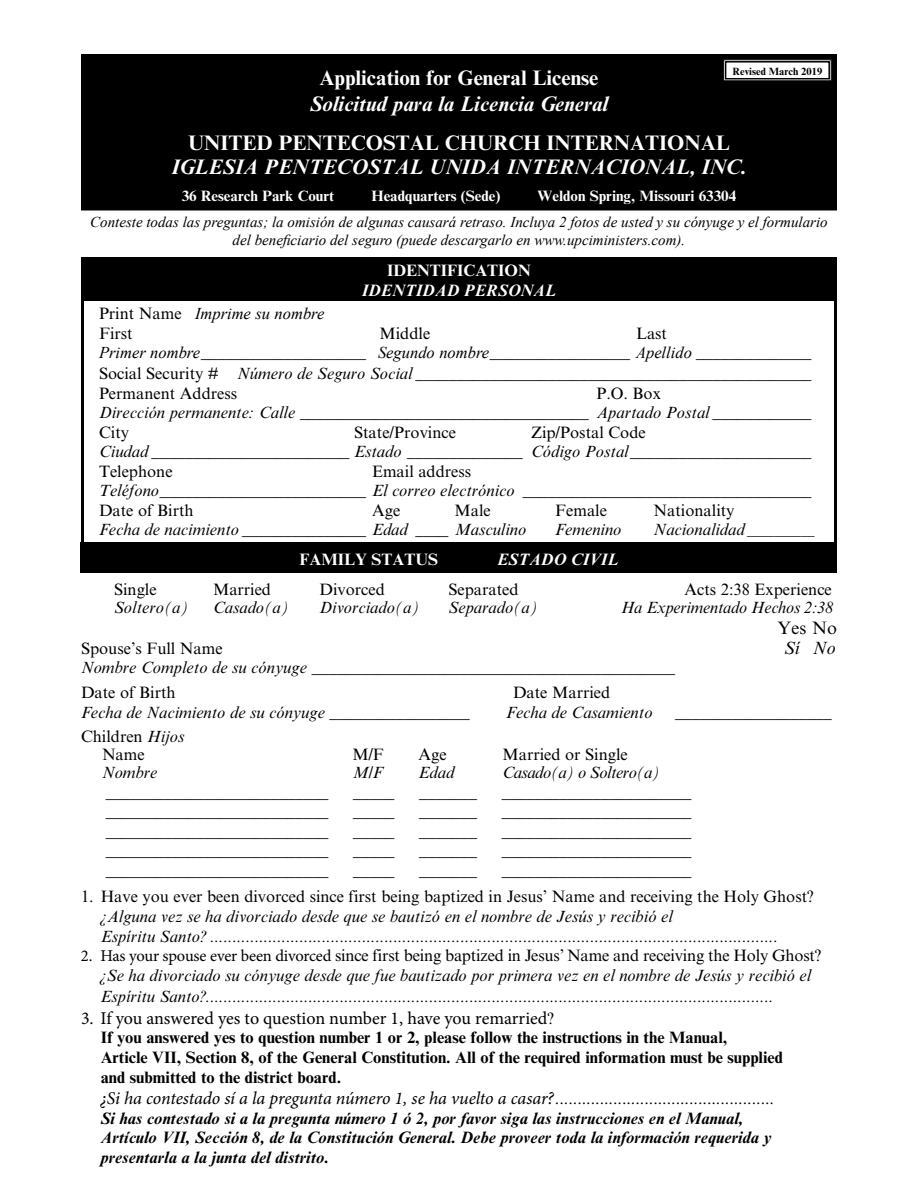
<style>
.page{position:relative;width:918px;height:1188px;background:#fff}
.page>*{position:absolute;margin:0;border:0;box-sizing:border-box;transform-origin:0 0}
.t1{font:italic 700 21px "Times NRMT";color:#fff}
.t2{font:700 21px "Times NRMT";color:#fff}
.t3{font:italic 18px "Minion Pro";letter-spacing:-.01em;color:#000}
.t4{font:18px "Minion Pro";letter-spacing:-.005em;color:#000}
.t5{font:18px "Times NRMT";color:#000}
.t6{font:italic 18px "Times NRMT";color:#000}
.t7{font:italic 16.5px/19.5px "Times NRMT";color:#000}
.t8{font:16.5px/25.5px "Times NRMT";color:#000}
.t9{font:700 16.5px/19.5px "Times NRMT";color:#000}
.t10{font:italic 700 16.5px/19.5px "Times NRMT";color:#000}
.t11{font:italic 16.5px "Times New Roman";color:#000}
.t12{font:italic 700 16.5px "Times NRMT";color:#fff}
.t13{font:700 16.5px "Times NRMT";color:#fff}
.t14{font:italic 16.5px "Times NRMT";letter-spacing:-.03em;color:#000}
.t15{font:italic 15px/18px "Times New Roman";color:#000;text-align:center}
.t16{font:700 15px "Times NRMT";color:#fff}
.t17{font:700 10.5px "Times NRMT";color:#000}
.s1{font-family:"Times NRMT";font-style:normal}
.s2{font-family:"Times NRMT"}
.s3{font-style:normal}
.s4{font-style:normal;font-size:13.5px}
.s5{font-style:italic}
.s6{font-family:"Minion Pro";font-style:normal}
.s7{font-family:"Times NRMT";font-size:16.5px}
.s8{font-family:"Times NRMT";font-style:normal;font-size:16.5px}
</style>
<div class="page">
<div style="left:81px;top:54px;width:756px;height:157px;background:#000"></div>
<div style="left:86px;top:59px;width:746px;height:147px;border:1px solid #000"></div>
<div style="left:81px;top:257px;width:756px;height:44px;background:#000"></div>
<svg style="left:723px;top:59px;width:109px;height:22px"></svg>
<div style="left:725px;top:61px;width:105px;height:19px;border:2px solid #000"></div>
<div style="left:81px;top:543px;width:756px;height:30px;background:#000"></div>
<p class="t17" style="left:733px;top:65px;width:91px">Revised March 2019</p>
<p class="t2" style="left:319px;top:65px;width:281px">Application for General License</p>
<p class="t1" style="left:310px;top:91px;width:300px">Solicitud para la Licencia General</p>
<p class="t2" style="left:188px;top:130px;width:543px">UNITED PENTECOSTAL CHURCH INTERNATIONAL</p>
<p class="t1" style="left:171px;top:154px;width:577px">IGLESIA PENTECOSTAL UNIDA INTERNACIONAL, INC.</p>
<p class="t16" style="left:182px;top:187px;width:154px">36 Research Park Court</p>
<p class="t16" style="left:371px;top:187px;width:131px">Headquarters (Sede)</p>
<p class="t16" style="left:538px;top:187px;width:200px">Weldon Spring, Missouri 63304</p>
<p class="t15" style="left:90px;top:213px;width:739px">Conteste todas las preguntas; la omisión de algunas causará retraso. Incluya 2 fotos de usted y su cónyuge y el formulario del beneficiario del seguro (puede descargarlo en www.upciministers.com).</p>
<p class="t13" style="left:387px;top:261px;width:145px">IDENTIFICATION</p>
<p class="t12" style="left:362px;top:281px;width:196px">IDENTIDAD PERSONAL</p>
<p class="t11" style="left:99px;top:302px;width:227px"><span class="s1">Print Name</span> Imprime su nombre</p>
<p class="t8" style="left:99px;top:320px;width:35px">First</p>
<p class="t8" style="left:380px;top:320px;width:52px">Middle</p>
<p class="t8" style="left:636px;top:320px;width:33px">Last</p>
<p class="t11" style="left:99px;top:341px;width:714px">Primer nombre<span class="s1">____________________</span> Segundo nombre<span class="s2">_________________</span> Apellido <span class="s2">______________</span></p>
<p class="t7" style="left:99px;top:364px;width:714px"><span class="s3">Social Security #</span> Número de Seguro Social ________________________________________________<br><span class="s3">Permanent Address</span></p>
<p class="t8" style="left:596px;top:380px;width:66px">P.O. Box</p>
<p class="t7" style="left:99px;top:403px;width:714px">Dirección permanente: Calle ___________________________________ Apartado Postal ____________</p>
<p class="t8" style="left:99px;top:419px;width:32px">City</p>
<p class="t8" style="left:354px;top:419px;width:103px">State/Province</p>
<p class="t8" style="left:531px;top:419px;width:116px">Zip/Postal Code</p>
<p class="t7" style="left:99px;top:442px;width:714px">Ciudad ________________________ Estado ______________ Código Postal______________________</p>
<p class="t8" style="left:99px;top:458px;width:75px">Telephone</p>
<p class="t7" style="left:99px;top:461px;width:714px;text-indent:273px"><span class="s3">Email address<br></span>Teléfono<span class="s3">_________________________</span> El correo electrónico ___________________________________<br><span class="s3">Date of Birth</span></p>
<p class="t8" style="left:372px;top:497px;width:30px">Age</p>
<p class="t8" style="left:455px;top:497px;width:38px">Male</p>
<p class="t8" style="left:555px;top:497px;width:53px">Female</p>
<p class="t8" style="left:654px;top:497px;width:82px">Nationality</p>
<p class="t7" style="left:99px;top:520px;width:429px">Fecha de nacimiento _______________ Edad ____ Masculino</p>
<p class="t7" style="left:555px;top:520px;width:68px">Femenino</p>
<p class="t7" style="left:654px;top:520px;width:162px">Nacionalidad <span class="s4">__________</span></p>
<p class="t13" style="left:300px;top:550px;width:140px">FAMILY STATUS</p>
<p class="t12" style="left:497px;top:550px;width:123px">ESTADO CIVIL</p>
<p class="t8" style="left:114px;top:577px;width:44px">Single</p>
<p class="t8" style="left:213px;top:577px;width:60px">Married</p>
<p class="t8" style="left:320px;top:577px;width:67px">Divorced</p>
<p class="t8" style="left:449px;top:577px;width:72px">Separated</p>
<p class="t8" style="left:685px;top:577px;width:149px">Acts 2:38 Experience</p>
<p class="t7" style="left:114px;top:598px;width:76px">Soltero(a)</p>
<p class="t7" style="left:213px;top:598px;width:77px">Casado(a)</p>
<p class="t7" style="left:319px;top:598px;width:102px">Divorciado(a)</p>
<p class="t7" style="left:448px;top:598px;width:91px">Separado(a)</p>
<p class="t7" style="left:621px;top:598px;width:214px">Ha Experimentado Hechos 2:38</p>
<p class="t5" style="left:778px;top:618px;width:61px">Yes No</p>
<p class="t8" style="left:81px;top:635px;width:143px">Spouse’s Full Name</p>
<p class="t6" style="left:784px;top:638px;width:53px">Sí No</p>
<p class="t8" style="left:81px;top:655px;width:595px"><span class="s5">Nombre Completo de su cónyuge</span> ____________________________________________<br>Date of Birth</p>
<p class="t8" style="left:513px;top:680px;width:99px">Date Married</p>
<p class="t7" style="left:81px;top:703px;width:390px">Fecha de Nacimiento de su cónyuge _________________</p>
<p class="t7" style="left:506px;top:703px;width:148px">Fecha de Casamiento</p>
<p class="t8" style="left:102px;top:728px;width:84px;line-height:18px;text-indent:-21px">Children <span class="s5">Hijos<br></span>Name</p>
<p class="t8" style="left:353px;top:742px;width:33px">M/F</p>
<p class="t8" style="left:419px;top:742px;width:30px">Age</p>
<p class="t8" style="left:503px;top:742px;width:127px">Married or Single</p>
<p class="t7" style="left:675px;top:703px;width:158px">___________________</p>
<p class="t7" style="left:102px;top:763px;width:57px">Nombre</p>
<p class="t7" style="left:353px;top:763px;width:32px">M/F</p>
<p class="t7" style="left:419px;top:763px;width:37px">Edad</p>
<p class="t14" style="left:503px;top:764px;width:159px">Casado(a) o Soltero(a)</p>
<p class="t7" style="left:106px;top:783px;width:224px">___________________________</p>
<p class="t7" style="left:353px;top:783px;width:43px">_____</p>
<p class="t7" style="left:419px;top:783px;width:59px">_______</p>
<p class="t7" style="left:502px;top:783px;width:191px">_______________________</p>
<p class="t7" style="left:106px;top:802px;width:224px">___________________________</p>
<p class="t7" style="left:353px;top:802px;width:43px">_____</p>
<p class="t7" style="left:419px;top:802px;width:59px">_______</p>
<p class="t7" style="left:502px;top:802px;width:191px">_______________________</p>
<p class="t7" style="left:106px;top:822px;width:224px">___________________________</p>
<p class="t7" style="left:353px;top:822px;width:43px">_____</p>
<p class="t7" style="left:419px;top:822px;width:59px">_______</p>
<p class="t7" style="left:502px;top:822px;width:191px">_______________________</p>
<p class="t7" style="left:106px;top:841px;width:224px">___________________________</p>
<p class="t7" style="left:353px;top:841px;width:43px">_____</p>
<p class="t7" style="left:419px;top:841px;width:59px">_______</p>
<p class="t7" style="left:502px;top:841px;width:191px">_______________________</p>
<p class="t7" style="left:106px;top:861px;width:224px">___________________________</p>
<p class="t7" style="left:353px;top:861px;width:43px">_____</p>
<p class="t7" style="left:419px;top:861px;width:59px">_______</p>
<p class="t7" style="left:502px;top:861px;width:191px">_______________________</p>
<p class="t8" style="left:81px;top:884px;width:734px">1. Have you ever been divorced since first being baptized in Jesus’ Name and receiving the Holy Ghost?</p>
<p class="t7" style="left:101px;top:907px;width:679px">¿Alguna vez se ha divorciado desde que se bautizó en el nombre de Jesús y recibió el<br>Espíritu Santo? ...............................................................................................................................</p>
<p class="t7" style="left:81px;top:946px;width:742px;text-align:center"><span class="s6">2. Has your spouse ever been divorced</span> <span class="s3">since first being baptized in Jesus’ Name and receiving the Holy Ghost? </span>¿Se ha divorciado su cónyuge desde que fue bautizado por primera vez en el nombre de Jesús y recibió el</p>
<p class="t7" style="left:100px;top:987px;width:675px">Espíritu Santo?...............................................................................................................................</p>
<p class="t4" style="left:81px;top:1006px;width:474px">3. If you answered yes to question number 1, have you remarried<span class="s7">?</span></p>
<p class="t9" style="left:101px;top:1028px;width:684px">If you answered yes to question number 1 or 2, please follow the instructions in the Manual,<br>Article VII, Section 8, of the General Constitution. All of the required information must be supplied and submitted to the district board.</p>
<p class="t3" style="left:100px;top:1086px;width:675px">¿Si ha contestado sí a la pregunta número 1, se ha vuelto a casar?<span class="s8">.................................................</span></p>
<p class="t10" style="left:101px;top:1108px;width:673px">Si has contestado si a la pregunta número 1 ó 2, por favor siga las instrucciones en el Manual,<br>Artículo VII, Sección 8, de la Constitución General. Debe proveer toda la información requerida y presentarla a la junta del distrito.</p>
</div>
